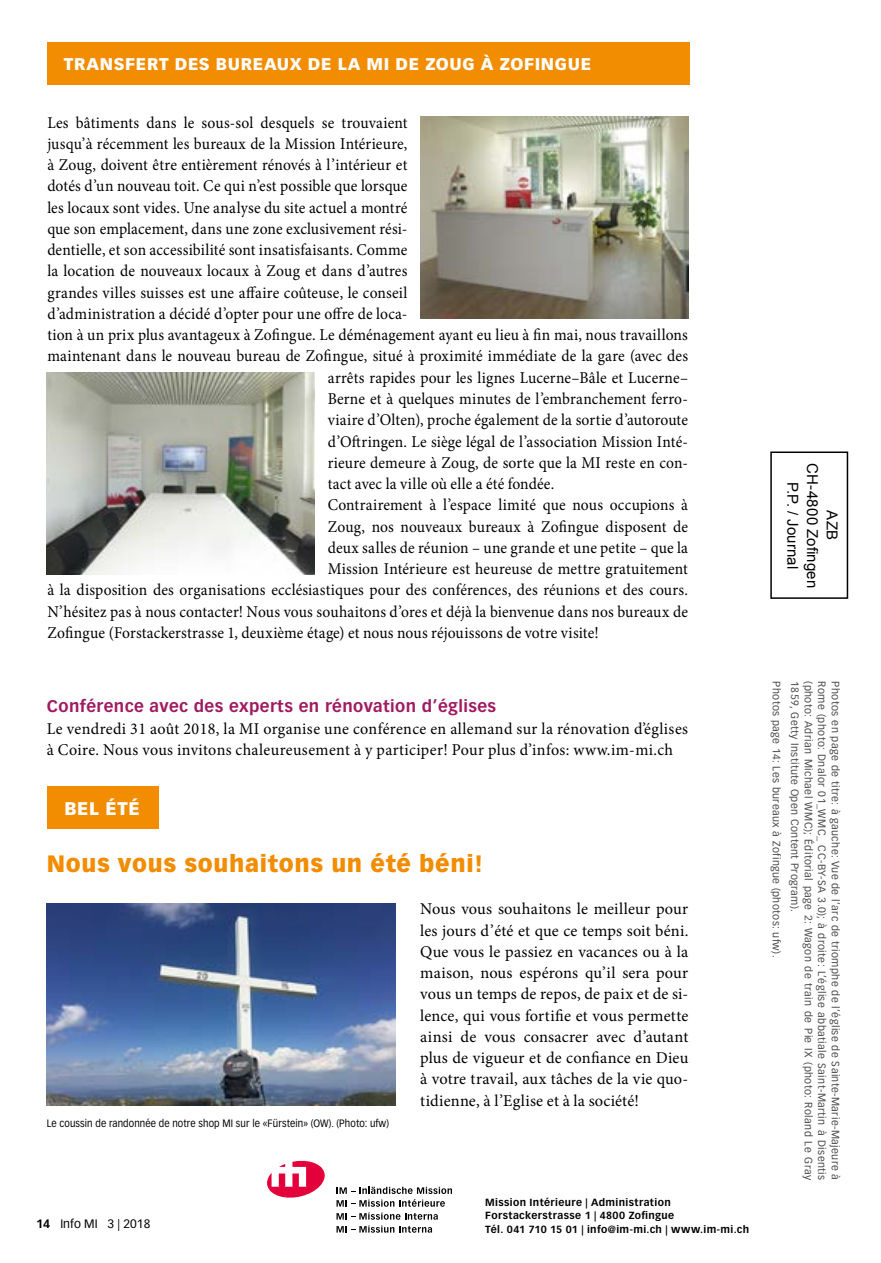
<style>
.page{position:relative;width:881px;height:1263px;background:#fff}
.page>*{position:absolute;margin:0;border:0;box-sizing:border-box;transform-origin:0 0}
.t1{font:900 23.25px "Vectora LT Std";letter-spacing:.03em;color:#f28c00}
.t2{font:900 18px "Vectora LT Std";letter-spacing:.035em;color:#fff}
.t3{font:900 16.65px "Vectora LT Std";letter-spacing:.035em;color:#fff}
.t4{font:16.5px "Minion Pro";letter-spacing:.01em;color:#000;scale:.94 1}
.t5{font:16.5px/21.3px "Minion Pro";letter-spacing:.01em;color:#000;text-align:justify}
.t6{font:700 16.5px "Vectora LT Std";letter-spacing:.025em;color:#a01a61}
.t7{font:15px/19.5px "Arial";letter-spacing:.005em;color:#000;text-align:center}
.t8{font:12px "Vectora LT Std";color:#000}
.t9{font:10.5px "Vectora LT Std";letter-spacing:.04em;color:#4a4a49}
.t10{font:10.5px "Vectora LT Std";letter-spacing:.01em;color:#000;scale:.9 1}
.t11{font:700 10.2px/13.5px "Vectora LT Std";letter-spacing:.035em;color:#000}
.s1{font-weight:700}
</style>
<div class="page">
<div style="left:770px;top:451px;width:77px;height:148px;border:2px solid #000"></div>
<svg style="left:267px;top:1160px;width:57px;height:38px"></svg>
<svg style="left:336px;top:1187px;width:116px;height:46px"></svg>
<div style="left:47px;top:787px;width:111px;height:42px;background:#f28c00"></div>
<div style="left:47px;top:43px;width:642px;height:42px;background:#f28c00"></div>
<img style="left:47px;top:372px;width:268px;height:202px">
<img style="left:420px;top:117px;width:268px;height:202px">
<img style="left:47px;top:904px;width:348px;height:202px">
<p class="t3" style="left:64px;top:54px;width:528px">TRANSFERT DES BUREAUX DE LA MI DE ZOUG À ZOFINGUE</p>
<p class="t4" style="left:47px;top:111px;width:384px">Les bâtiments dans le sous-sol desquels se trouvaient</p>
<p class="t4" style="left:47px;top:132px;width:384px">jusqu’à récemment les bureaux de la Mission Intérieure,</p>
<p class="t4" style="left:47px;top:154px;width:384px">à Zoug, doivent être entièrement rénovés à l’intérieur et</p>
<p class="t4" style="left:47px;top:175px;width:384px">dotés d’un nouveau toit. Ce qui n’est possible que lorsque</p>
<p class="t4" style="left:47px;top:196px;width:384px">les locaux sont vides. Une analyse du site actuel a montré</p>
<p class="t4" style="left:47px;top:218px;width:384px">que son emplacement, dans une zone exclusivement rési-</p>
<p class="t4" style="left:47px;top:239px;width:384px">dentielle, et son accessibilité sont insatisfaisants. Comme</p>
<p class="t4" style="left:47px;top:260px;width:384px">la location de nouveaux locaux à Zoug et dans d’autres</p>
<p class="t4" style="left:47px;top:281px;width:384px">grandes villes suisses est une affaire coûteuse, le conseil</p>
<p class="t4" style="left:47px;top:303px;width:384px">d’administration a décidé d’opter pour une offre de loca-</p>
<p class="t4" style="left:47px;top:324px;width:682px">tion à un prix plus avantageux à Zofingue. Le déménagement ayant eu lieu à fin mai, nous travaillons</p>
<p class="t4" style="left:47px;top:345px;width:682px">maintenant dans le nouveau bureau de Zofingue, situé à proximité immédiate de la gare (avec des</p>
<p class="t4" style="left:327px;top:366px;width:385px">arrêts rapides pour les lignes Lucerne–Bâle et Lucerne–</p>
<p class="t4" style="left:327px;top:388px;width:384px">Berne et à quelques minutes de l’embranchement ferro-</p>
<p class="t4" style="left:327px;top:409px;width:385px">viaire d’Olten), proche également de la sortie d’autoroute</p>
<p class="t4" style="left:327px;top:430px;width:384px">d’Oftringen. Le siège légal de l’association Mission Inté-</p>
<p class="t4" style="left:327px;top:451px;width:384px">rieure demeure à Zoug, de sorte que la MI reste en con-</p>
<p class="t4" style="left:327px;top:473px;width:242px">tact avec la ville où elle a été fondée.</p>
<p class="t4" style="left:327px;top:494px;width:384px">Contrairement à l’espace limité que nous occupions à</p>
<p class="t4" style="left:327px;top:515px;width:384px">Zoug, nos nouveaux bureaux à Zofingue disposent de</p>
<p class="t4" style="left:327px;top:536px;width:384px">deux salles de réunion – une grande et une petite – que la</p>
<p class="t4" style="left:327px;top:558px;width:384px">Mission Intérieure est heureuse de mettre gratuitement</p>
<p class="t4" style="left:47px;top:579px;width:683px">à la disposition des organisations ecclésiastiques pour des conférences, des réunions et des cours.</p>
<p class="t4" style="left:47px;top:600px;width:682px">N’hésitez pas à nous contacter! Nous vous souhaitons d’ores et déjà la bienvenue dans nos bureaux de</p>
<p class="t4" style="left:47px;top:621px;width:588px">Zofingue (Forstackerstrasse 1, deuxième étage) et nous nous réjouissons de votre visite!</p>
<p class="t6" style="left:47px;top:696px;width:450px">Conférence avec des experts en rénovation d’églises</p>
<p class="t5" style="left:47px;top:718px;width:642px">Le vendredi 31 août 2018, la MI organise une conférence en allemand sur la rénovation d’églises à Coire. Nous vous invitons chaleureusement à y participer! Pour plus d’infos: www.im-mi.ch</p>
<p class="t2" style="left:64px;top:797px;width:77px">BEL ÉTÉ</p>
<h1 class="t1" style="left:47px;top:849px;width:437px">Nous vous souhaitons un été béni!</h1>
<p class="t10" style="left:47px;top:1117px;width:381px">Le coussin de randonnée de notre shop MI sur le «Fürstein» (OW). (Photo: ufw)</p>
<p class="t8" style="left:36px;top:1216px;width:116px"><span class="s1">14</span> Info MI 3 | 2018</p>
<p class="t5" style="left:420px;top:898px;width:269px">Nous vous souhaitons le meilleur pour les jours d’été et que ce temps soit béni.<br>Que vous le passiez en vacances ou à la maison, nous espérons qu’il sera pour vous un temps de repos, de paix et de si&shy;lence, qui vous fortifie et vous permette ainsi de vous consacrer avec d’autant plus de vigueur et de confiance en Dieu à votre travail, aux tâches de la vie quo&shy;tidienne, à l’Eglise et à la société!</p>
<p class="t11" style="left:485px;top:1195px;width:265px">Mission Intérieure | Administration<br>Forstackerstrasse 1 | 4800 Zofingue<br>Tél. 041 710 15 01 | info@im-mi.ch | www.im-mi.ch</p>
<p class="t7" style="left:841px;top:463px;width:127px;rotate:90deg">AZB<br>CH-4800 Zofingen<br>P.P. / Journal</p>
<p class="t9" style="left:782px;top:681px;width:278px;rotate:90deg">Photos page 14: Les bureaux à Zofingue (photos: ufw).</p>
<p class="t9" style="left:800px;top:681px;width:232px;rotate:90deg">1859, Getty Institute Open Content Program).</p>
<p class="t9" style="left:814px;top:681px;width:500px;rotate:90deg">(photo: Adrian Michael WMC); Éditorial page 2: Wagon de train de Pie IX (photo: Roland Le Gray</p>
<p class="t9" style="left:827px;top:681px;width:500px;rotate:90deg">Rome (photo: Dnalor 01_WMC_ CC-BY-SA 3.0); à droite: L’église abbatiale Saint-Martin à Disentis</p>
<p class="t9" style="left:841px;top:681px;width:500px;rotate:90deg">Photos en page de titre: à gauche: Vue de l’arc de triomphe de l’église de Sainte-Marie-Majeure à</p>
</div>
